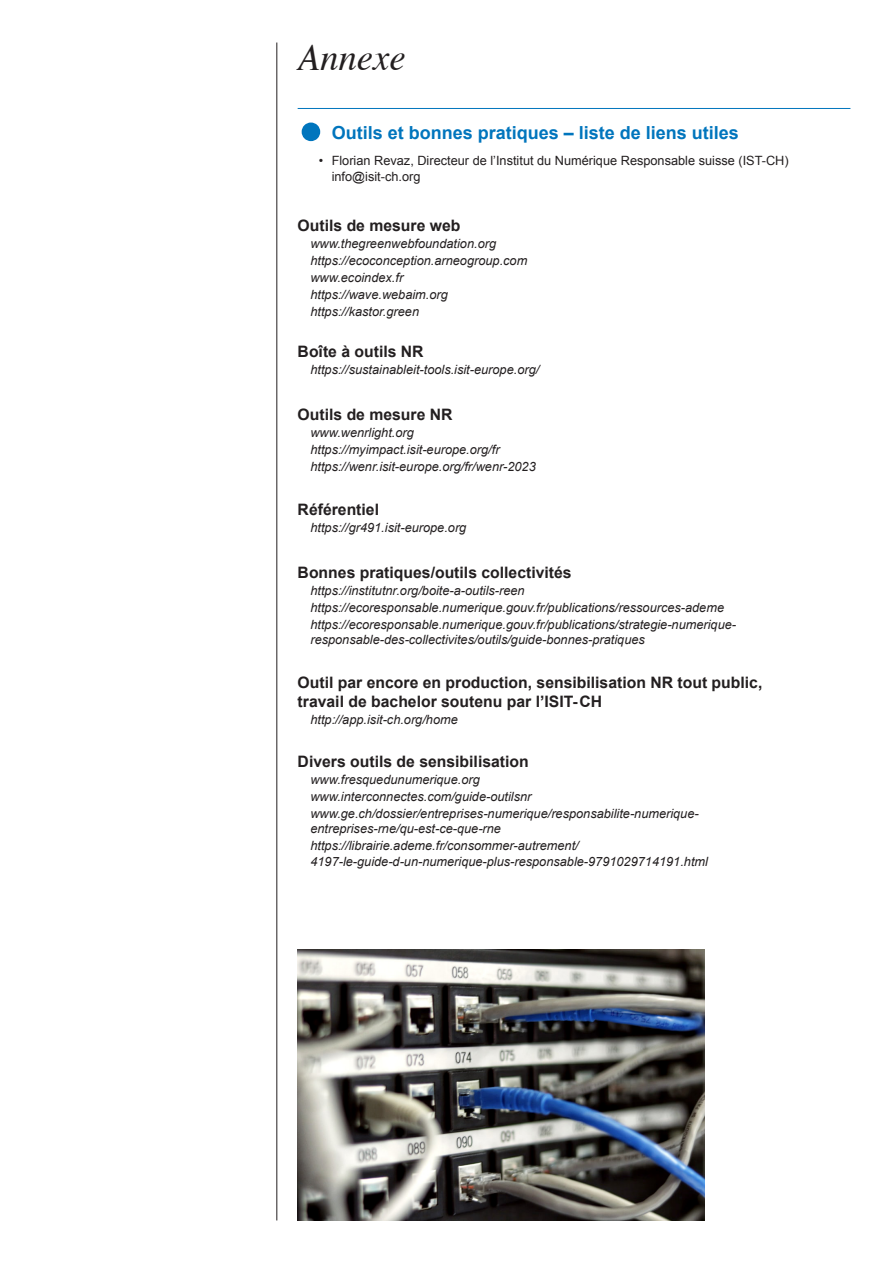
<style>
.page{position:relative;width:893px;height:1263px;background:#fff}
.page>*{position:absolute;margin:0;border:0;box-sizing:border-box;transform-origin:0 0}
.Niveau_1__Times_Italic__sansfilet{font:italic 36.75px "Times";color:#231f20}
.t1{font:700 18px "Arial";color:#0075bd}
.Texte_courant_EnBref{font:700 15.75px "Arial";color:#231f20}
.Texte_courant_Liens{font:italic 12.75px/15.8px "Arial";color:#231f20}
.t2{font:12.75px/15.8px "Arial";color:#231f20}
.s1{font-weight:400;font-size:75px}
</style>
<div class="page">
<hr style="left:276px;top:43px;width:1px;height:1177px;background:#231f20">
<hr style="left:298px;top:108px;width:552px;height:1px;background:#0075bd">
<img style="left:298px;top:949px;width:407px;height:271px">
<p class="Niveau_1__Times_Italic__sansfilet" style="left:298px;top:26px;width:110px">Annexe</p>
<p class="t1" style="left:298px;top:120px;width:443px"><span class="s1">•</span> Outils et bonnes pratiques – liste de liens utiles</p>
<p class="t2" style="left:332px;top:153px;width:459px;text-indent:-13px">• Florian Revaz, Directeur de l’Institut du Numérique Responsable suisse (IST-CH) info@isit-ch.org</p>
<p class="Texte_courant_EnBref" style="left:298px;top:215px;width:164px">Outils de mesure web</p>
<p class="Texte_courant_Liens" style="left:310px;top:236px;width:187px">www.thegreenwebfoundation.org</p>
<p class="Texte_courant_Liens" style="left:310px;top:253px;width:218px">https://ecoconception.arneogroup.com</p>
<p class="Texte_courant_Liens" style="left:310px;top:270px;width:94px">www.ecoindex.fr</p>
<p class="Texte_courant_Liens" style="left:310px;top:287px;width:139px">https://wave.webaim.org</p>
<p class="Texte_courant_Liens" style="left:310px;top:304px;width:110px">https://kastor.green</p>
<p class="Texte_courant_EnBref" style="left:298px;top:341px;width:128px">Boîte à outils NR</p>
<p class="Texte_courant_Liens" style="left:310px;top:362px;width:230px">https://sustainableit-tools.isit-europe.org/</p>
<p class="Texte_courant_EnBref" style="left:298px;top:404px;width:156px">Outils de mesure NR</p>
<p class="Texte_courant_Liens" style="left:310px;top:425px;width:105px">www.wenrlight.org</p>
<p class="Texte_courant_Liens" style="left:310px;top:442px;width:191px">https://myimpact.isit-europe.org/fr</p>
<p class="Texte_courant_Liens" style="left:310px;top:459px;width:227px">https://wenr.isit-europe.org/fr/wenr-2023</p>
<p class="Texte_courant_EnBref" style="left:298px;top:499px;width:83px">Référentiel</p>
<p class="Texte_courant_Liens" style="left:310px;top:519px;width:157px">https://gr491.isit-europe.org</p>
<p class="Texte_courant_EnBref" style="left:298px;top:562px;width:275px">Bonnes pratiques/outils collectivités</p>
<p class="Texte_courant_Liens" style="left:310px;top:582px;width:216px">https://institutnr.org/boite-a-outils-reen</p>
<p class="Texte_courant_Liens" style="left:310px;top:599px;width:415px">https://ecoresponsable.numerique.gouv.fr/publications/ressources-ademe</p>
<p class="Texte_courant_Liens" style="left:310px;top:616px;width:427px">https://ecoresponsable.numerique.gouv.fr/publications/strategie-numerique&shy;responsable-des-collectivites/outils/guide-bonnes-pratiques</p>
<p class="Texte_courant_EnBref" style="left:298px;top:672px;width:466px">Outil par encore en production, sensibilisation NR tout public,</p>
<p class="Texte_courant_EnBref" style="left:298px;top:691px;width:306px">travail de bachelor soutenu par l’ISIT-CH</p>
<p class="Texte_courant_Liens" style="left:310px;top:712px;width:149px">http://app.isit-ch.org/home</p>
<p class="Texte_courant_EnBref" style="left:298px;top:751px;width:233px">Divers outils de sensibilisation</p>
<p class="Texte_courant_Liens" style="left:310px;top:771px;width:171px">www.fresquedunumerique.org</p>
<p class="Texte_courant_Liens" style="left:310px;top:788px;width:223px">www.interconnectes.com/guide-outilsnr</p>
<p class="Texte_courant_Liens" style="left:310px;top:805px;width:390px">www.ge.ch/dossier/entreprises-numerique/responsabilite-numerique&shy;entreprises-rne/qu-est-ce-que-rne</p>
<p class="Texte_courant_Liens" style="left:310px;top:838px;width:399px">https://librairie.ademe.fr/consommer-autrement/<br>4197-le-guide-d-un-numerique-plus-responsable-9791029714191.html</p>
</div>
